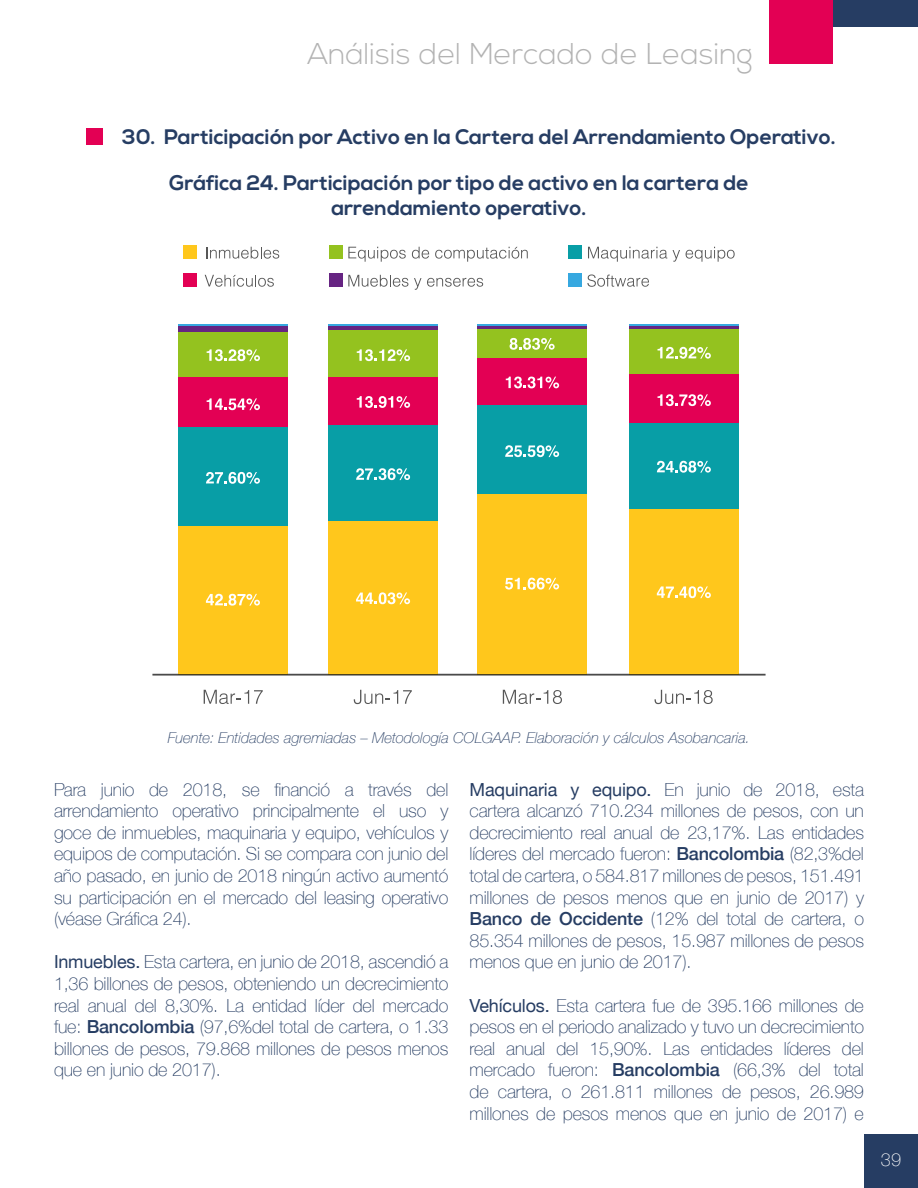
<style>
.page{position:relative;width:918px;height:1188px;background:#fff}
.page>*{position:absolute;margin:0;border:0;box-sizing:border-box;transform-origin:0 0}
.t1{font:300 30px "Nexa";color:#b3b3b3}
.t2{font:700 21px/25.2px "Nexa";color:#263d63;text-align:center}
.t3{font:100 18px/21.6px "Helvetica Neue";letter-spacing:-.01em;color:#263d63;text-align:justify}
.t4{font:100 18px "Helvetica Neue";color:#fff}
.t5{font:italic 100 15px "Helvetica Neue";color:#263d63}
.s1{font-weight:400}
.s2{font-weight:500}
</style>
<div class="page">
<div style="left:864px;top:1134px;width:54px;height:54px;background:#263d63"></div>
<div style="left:769px;top:0;width:64px;height:64px;background:#e30054"></div>
<div style="left:833px;top:0;width:85px;height:27px;background:#263d63"></div>
<div style="left:86px;top:129px;width:16px;height:16px;background:#e30054"></div>
<div style="left:178px;top:331px;width:109px;height:47px;background:#94c21f"></div>
<div style="left:183px;top:245px;width:13px;height:14px;background:#ffc71c"></div>
<svg style="left:206px;top:247px;width:73px;height:12px"></svg>
<div style="left:183px;top:273px;width:13px;height:14px;background:#e30054"></div>
<svg style="left:205px;top:275px;width:69px;height:12px"></svg>
<div style="left:329px;top:245px;width:13px;height:14px;background:#94c21f"></div>
<svg style="left:348px;top:247px;width:58px;height:15px"></svg>
<svg style="left:412px;top:247px;width:17px;height:12px"></svg>
<svg style="left:435px;top:247px;width:93px;height:15px"></svg>
<div style="left:568px;top:245px;width:14px;height:14px;background:#089ea6"></div>
<svg style="left:588px;top:247px;width:79px;height:15px"></svg>
<svg style="left:673px;top:250px;width:7px;height:12px"></svg>
<svg style="left:686px;top:247px;width:49px;height:15px"></svg>
<div style="left:568px;top:273px;width:14px;height:14px;background:#36a8e0"></div>
<svg style="left:587px;top:274px;width:62px;height:13px"></svg>
<div style="left:329px;top:273px;width:13px;height:14px;background:#662482"></div>
<svg style="left:348px;top:275px;width:60px;height:12px"></svg>
<svg style="left:414px;top:278px;width:7px;height:12px"></svg>
<svg style="left:427px;top:278px;width:56px;height:9px"></svg>
<div style="left:178px;top:427px;width:109px;height:99px;background:#089ea6"></div>
<svg style="left:178px;top:378px;width:109px;height:49px"></svg>
<svg style="left:206px;top:472px;width:54px;height:12px"></svg>
<svg style="left:207px;top:349px;width:53px;height:12px"></svg>
<svg style="left:204px;top:690px;width:59px;height:14px"></svg>
<svg style="left:354px;top:690px;width:58px;height:14px"></svg>
<svg style="left:503px;top:690px;width:59px;height:14px"></svg>
<svg style="left:655px;top:690px;width:58px;height:14px"></svg>
<div style="left:328px;top:330px;width:110px;height:47px;background:#94c21f"></div>
<div style="left:178px;top:326px;width:109px;height:5px;background:#662482"></div>
<hr style="left:178px;top:324px;width:109px;height:2px;background:#36a8e0">
<div style="left:328px;top:425px;width:110px;height:96px;background:#089ea6"></div>
<svg style="left:356px;top:468px;width:54px;height:12px"></svg>
<div style="left:328px;top:377px;width:110px;height:48px;background:#e30054"></div>
<svg style="left:357px;top:349px;width:53px;height:12px"></svg>
<hr style="left:328px;top:326px;width:110px;height:4px;background:#662482">
<div style="left:478px;top:329px;width:109px;height:29px;background:#94c21f"></div>
<hr style="left:328px;top:324px;width:110px;height:2px;background:#36a8e0">
<div style="left:478px;top:405px;width:109px;height:89px;background:#089ea6"></div>
<svg style="left:505px;top:445px;width:54px;height:12px"></svg>
<svg style="left:478px;top:358px;width:109px;height:47px"></svg>
<svg style="left:510px;top:338px;width:45px;height:12px"></svg>
<hr style="left:478px;top:326px;width:109px;height:3px;background:#662482">
<hr style="left:478px;top:324px;width:109px;height:2px;background:#36a8e0">
<div style="left:629px;top:423px;width:109px;height:87px;background:#089ea6"></div>
<div style="left:629px;top:374px;width:109px;height:49px;background:#e30054"></div>
<div style="left:629px;top:329px;width:109px;height:45px;background:#94c21f"></div>
<svg style="left:657px;top:461px;width:54px;height:12px"></svg>
<svg style="left:658px;top:347px;width:53px;height:12px"></svg>
<svg style="left:658px;top:394px;width:53px;height:12px"></svg>
<hr style="left:629px;top:326px;width:109px;height:3px;background:#662482">
<hr style="left:629px;top:324px;width:109px;height:2px;background:#36a8e0">
<svg style="left:152px;top:494px;width:614px;height:182px"></svg>
<hr style="left:178px;top:674px;width:109px;height:1px;background:#4a401c">
<hr style="left:328px;top:674px;width:110px;height:1px;background:#4a401c">
<hr style="left:478px;top:674px;width:109px;height:1px;background:#4a401c">
<hr style="left:629px;top:674px;width:109px;height:1px;background:#4a401c">
<h1 class="t1" style="left:307px;top:36px;width:447px">Análisis del Mercado de Leasing</h1>
<p class="t2" style="left:122px;top:125px;width:715px">30. Participación por Activo en la Cartera del Arrendamiento Operativo.</p>
<p class="t2" style="left:169px;top:171px;width:581px">Gráfica 24. Participación por tipo de activo en la cartera de arrendamiento operativo.</p>
<p class="t5" style="left:168px;top:726px;width:584px">Fuente: Entidades agremiadas – Metodología COLGAAP. Elaboración y cálculos Asobancaria.</p>
<p class="t3" style="left:470px;top:778px;width:396px"><span class="s1">Maquinaria y equipo.</span> En junio de 2018, esta cartera alcanzó 710.234 millones de pesos, con un decrecimiento real anual de 23,17%. Las entidades líderes del mercado fueron: <span class="s2">Bancolombia</span> (82,3%del total de cartera, o 584.817 millones de pesos, 151.491 millones de pesos menos que en junio de 2017) y <span class="s2">Banco de Occidente</span> (12% del total de cartera, o 85.354 millones de pesos, 15.987 millones de pesos menos que en junio de 2017).</p>
<p class="t3" style="left:470px;top:994px;width:396px"><span class="s1">Vehículos.</span> Esta cartera fue de 395.166 millones de pesos en el periodo analizado y tuvo un decrecimiento real anual del 15,90%. Las entidades líderes del mercado fueron: <span class="s2">Bancolombia</span> (66,3% del total de cartera, o 261.811 millones de pesos, 26.989 millones de pesos menos que en junio de 2017) e</p>
<p class="t3" style="left:54px;top:778px;width:396px">Para junio de 2018, se financió a través del arrendamiento operativo principalmente el uso y goce de inmuebles, maquinaria y equipo, vehículos y equipos de computación. Si se compara con junio del año pasado, en junio de 2018 ningún activo aumentó su participación en el mercado del leasing operativo (véase Gráfica 24).</p>
<p class="t3" style="left:54px;top:951px;width:396px"><span class="s1">Inmuebles.</span> Esta cartera, en junio de 2018, ascendió a 1,36 billones de pesos, obteniendo un decrecimiento real anual del 8,30%. La entidad líder del mercado fue: <span class="s2">Bancolombia</span> (97,6%del total de cartera, o 1.33 billones de pesos, 79.868 millones de pesos menos que en junio de 2017).</p>
<p class="t4" style="left:881px;top:1146px;width:22px">39</p>
</div>
